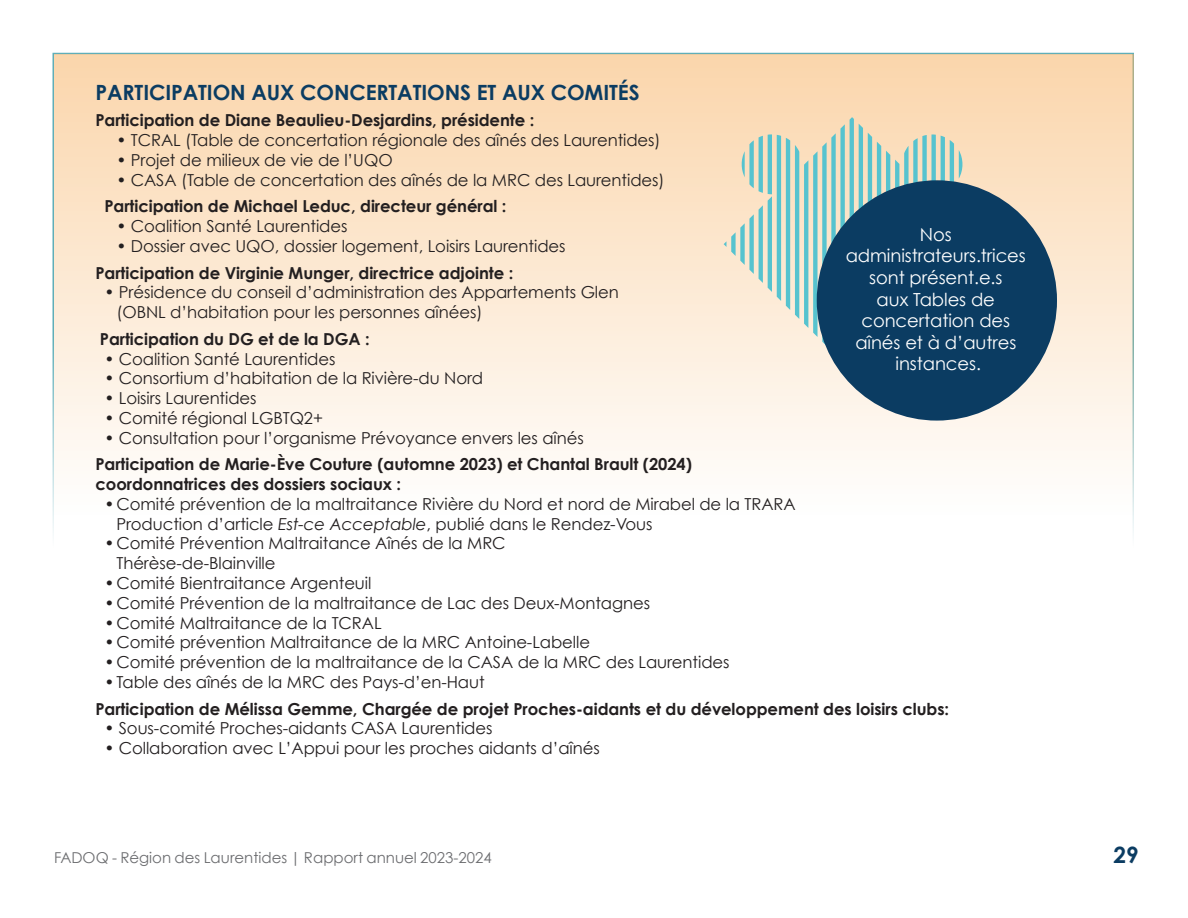
<style>
.page{position:relative;width:1188px;height:918px;background:#fff}
.page>*{position:absolute;margin:0;border:0;box-sizing:border-box;transform-origin:0 0}
.t1{font:700 22.5px "Century Gothic";color:#0b3c62}
.t2{font:700 21px "Century Gothic";letter-spacing:-.005em;color:#0b3c62}
.t3{font:18px/21.6px "Century Gothic";letter-spacing:-.005em;color:#fff;text-align:center}
.t4{font:16.5px/19.8px "Century Gothic";letter-spacing:-.005em;color:#231f20}
.t5{font:700 16.5px/19.8px "Century Gothic";letter-spacing:-.005em;color:#231f20}
.t6{font:15px "Century Gothic";color:#6c6d70}
.s1{font-style:italic}
</style>
<div class="page">
<div style="left:54px;top:54px;width:1080px;height:460px;background:linear-gradient(to bottom,#fad5ab,#fefefe)"></div>
<svg style="left:724px;top:117px;width:257px;height:254px;background:#cedaca"></svg>
<div style="left:817px;top:180px;width:240px;height:241px;background:#0b3c62;border-radius:50%"></div>
<p class="t2" style="left:95px;top:79px;width:546px">PARTICIPATION AUX CONCERTATIONS ET AUX COMITÉS</p>
<p class="t5" style="left:95px;top:110px;width:440px">Participation de Diane Beaulieu-Desjardins, présidente :</p>
<p class="t4" style="left:116px;top:130px;width:546px">• TCRAL (Table de concertation régionale des aînés des Laurentides)</p>
<p class="t4" style="left:116px;top:150px;width:278px">• Projet de milieux de vie de l’UQO</p>
<p class="t4" style="left:116px;top:170px;width:550px">• CASA (Table de concertation des aînés de la MRC des Laurentides)</p>
<p class="t5" style="left:104px;top:196px;width:404px">Participation de Michael Leduc, directeur général :</p>
<p class="t4" style="left:116px;top:216px;width:233px">• Coalition Santé Laurentides</p>
<p class="t4" style="left:116px;top:236px;width:451px">• Dossier avec UQO, dossier logement, Loisirs Laurentides</p>
<p class="t5" style="left:95px;top:262px;width:419px">Participation de Virginie Munger, directrice adjointe :</p>
<p class="t4" style="left:116px;top:282px;width:504px;text-indent:-12px">• Présidence du conseil d’administration des Appartements Glen (OBNL d’habitation pour les personnes aînées)</p>
<p class="t5" style="left:100px;top:328px;width:271px">Participation du DG et de la DGA :</p>
<p class="t4" style="left:104px;top:348px;width:233px">• Coalition Santé Laurentides</p>
<p class="t4" style="left:104px;top:368px;width:380px">• Consortium d’habitation de la Rivière-du Nord</p>
<p class="t4" style="left:104px;top:388px;width:154px">• Loisirs Laurentides</p>
<p class="t4" style="left:104px;top:408px;width:220px">• Comité régional LGBTQ2+</p>
<p class="t4" style="left:104px;top:428px;width:481px">• Consultation pour l’organisme Prévoyance envers les aînés</p>
<p class="t5" style="left:95px;top:454px;width:598px">Participation de Marie-Ève Couture (automne 2023) et Chantal Brault (2024) coordonnatrices des dossiers sociaux :</p>
<p class="t4" style="left:116px;top:494px;width:681px;text-indent:-12px">•Comité prévention de la maltraitance Rivière du Nord et nord de Mirabel de la TRARA<br>Production d’article <span class="s1">Est-ce Acceptable</span>, publié dans le Rendez-Vous</p>
<p class="t4" style="left:116px;top:533px;width:391px;text-indent:-12px">•Comité Prévention Maltraitance Aînés de la MRC<br>Thérèse-de-Blainville</p>
<p class="t4" style="left:104px;top:573px;width:269px">•Comité Bientraitance Argenteuil</p>
<p class="t4" style="left:104px;top:593px;width:547px">•Comité Prévention de la maltraitance de Lac des Deux-Montagnes</p>
<p class="t4" style="left:104px;top:613px;width:279px">•Comité Maltraitance de la TCRAL</p>
<p class="t4" style="left:104px;top:632px;width:487px">•Comité prévention Maltraitance de la MRC Antoine-Labelle</p>
<p class="t4" style="left:104px;top:652px;width:627px">•Comité prévention de la maltraitance de la CASA de la MRC des Laurentides</p>
<p class="t4" style="left:104px;top:672px;width:382px">•Table des aînés de la MRC des Pays-d’en-Haut</p>
<p class="t5" style="left:95px;top:698px;width:855px">Participation de Mélissa Gemme, Chargée de projet Proches-aidants et du développement des loisirs clubs:</p>
<p class="t4" style="left:104px;top:718px;width:390px">• Sous-comité Proches-aidants CASA Laurentides</p>
<p class="t4" style="left:104px;top:738px;width:497px">• Collaboration avec L’Appui pour les proches aidants d’aînés</p>
<p class="t3" style="left:846px;top:223px;width:182px">Nos administrateurs.trices sont présent.e.s<br>aux Tables de concertation des aînés et à d’autres instances.</p>
<p class="t6" style="left:54px;top:848px;width:439px">FADOQ - Région des Laurentides | Rapport annuel 2023-2024</p>
<h1 class="t1" style="left:1113px;top:840px;width:27px">29</h1>
</div>
